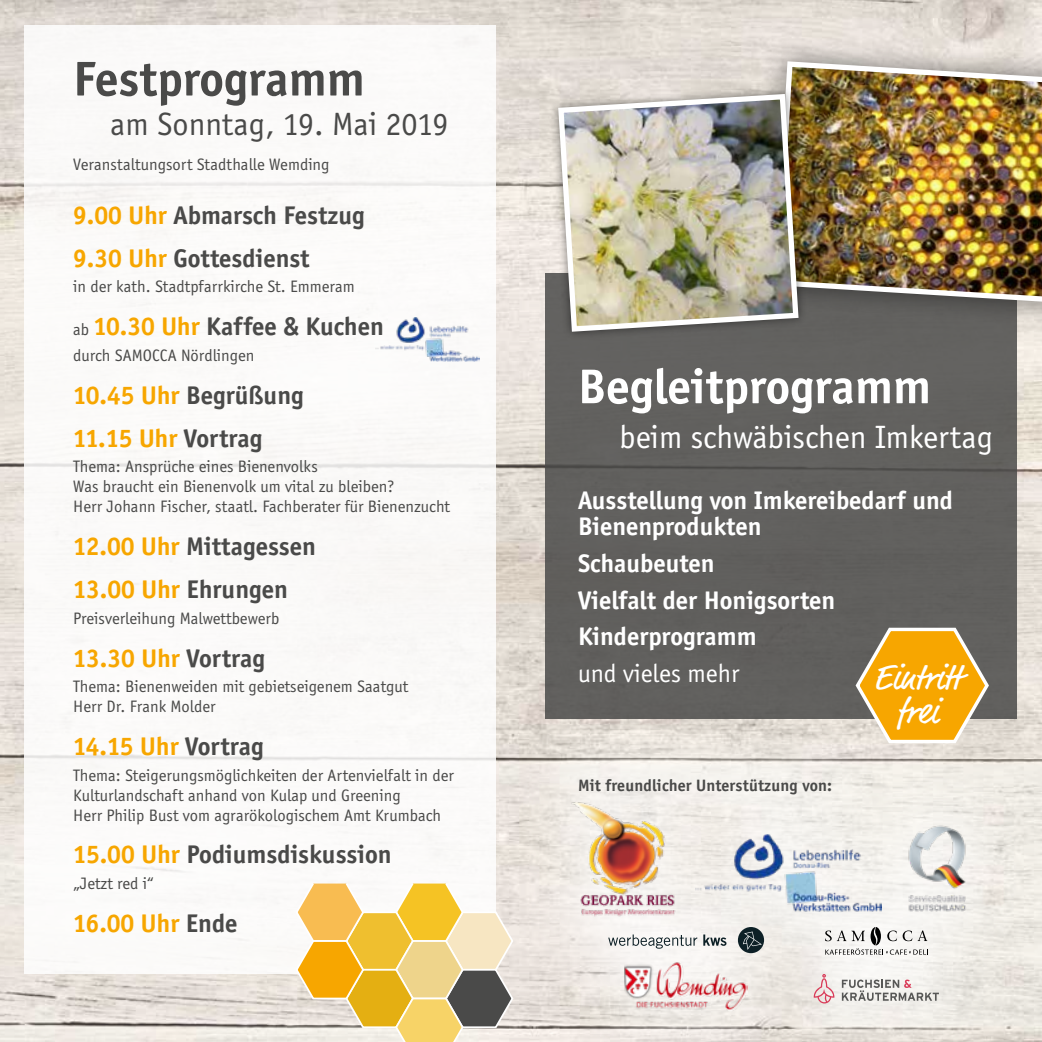
<style>
.page{position:relative;width:1042px;height:1042px;background:#fff}
.page>*{position:absolute;margin:0;border:0;box-sizing:border-box;transform-origin:0 0}
.t1{font:700 50.4px "Officina Sans EF";color:#fff}
.t2{font:700 50.4px "Officina Sans EF";color:#4a4a49}
.t3{font:36.23px/33.4px "Market";color:#fff;text-align:center}
.t4{font:33.25px "Officina Sans EF";color:#fff}
.t5{font:33.25px "Officina Sans EF";color:#4a4a49}
.t6{font:700 26.25px/42.9px "Officina Sans EF";color:#4a4a49}
.t7{font:700 26.25px/36.8px "Officina Sans EF";color:#fff}
.t8{font:700 26.25px/42.9px "Officina Sans EF";color:#f7a600}
.t9{font:26.25px "Officina Sans EF";color:#fff}
.t10{font:17.15px/19.9px "Officina Sans EF";color:#4a4a49}
.t11{font:700 16.97px "Officina Sans EF";letter-spacing:.01em;color:#4a4a49}
.s1{color:#f7a600}
.s2{font-weight:400;font-size:17.15px}
.s3{color:#4a4a49}
</style>
<div class="page">
<img style="left:0;top:0;width:1042px;height:1042px">
<div style="left:505px;top:709px;width:528px;height:333px;background:#fff;opacity:.75"></div>
<img style="left:571px;top:793px;width:115px;height:124px">
<img style="left:695px;top:834px;width:186px;height:78px">
<svg style="left:825px;top:927px;width:103px;height:28px"></svg>
<img style="left:905px;top:823px;width:63px;height:89px">
<svg style="left:814px;top:974px;width:20px;height:29px"></svg>
<svg style="left:842px;top:979px;width:97px;height:22px"></svg>
<img style="left:624px;top:961px;width:124px;height:50px">
<svg style="left:608px;top:934px;width:118px;height:14px"></svg>
<div style="left:738px;top:927px;width:26px;height:26px;background:#0d2026;border-radius:50%"></div>
<svg style="left:743px;top:931px;width:19px;height:19px"></svg>
<div style="left:25px;top:25px;width:471px;height:948px;background:#fff"></div>
<div style="left:546px;top:273px;width:471px;height:446px;background:#61605e"></div>
<div style="left:749px;top:37px;width:293px;height:290px;background:#000;opacity:.5"></div>
<img style="left:771px;top:59px;width:271px;height:246px">
<div style="left:549px;top:85px;width:258px;height:256px;background:#000;opacity:.5"></div>
<img style="left:555px;top:91px;width:246px;height:243px">
<svg style="left:295px;top:881px;width:219px;height:161px;background:#e5c880"></svg>
<svg style="left:853px;top:627px;width:138px;height:118px"></svg>
<img style="left:375px;top:317px;width:104px;height:44px">
<h1 class="t2" style="left:73px;top:48px;width:293px">Festprogramm</h1>
<h3 class="t5" style="left:110px;top:106px;width:340px">am Sonntag, 19. Mai 2019</h3>
<p class="t10" style="left:73px;top:155px;width:258px">Veranstaltungsort Stadthalle Wemding</p>
<h3 class="t6" style="left:73px;top:193px;width:293px"><span class="s1">9.00 Uhr</span> Abmarsch Festzug</h3>
<h3 class="t6" style="left:73px;top:236px;width:238px"><span class="s1">9.30 Uhr</span> Gottesdienst</h3>
<p class="t10" style="left:73px;top:277px;width:283px">in der kath. Stadtpfarrkirche St. Emmeram</p>
<h3 class="t6" style="left:73px;top:305px;width:312px"><span class="s2">ab</span> <span class="s1">10.30 Uhr</span> Kaffee &amp; Kuchen</h3>
<p class="t10" style="left:73px;top:345px;width:183px">durch SAMOCCA Nördlingen</p>
<h3 class="t8" style="left:73px;top:373px;width:232px">10.45 Uhr <span class="s3">Begrüßung<br></span>11.15 Uhr <span class="s3">Vortrag</span></h3>
<p class="t10" style="left:73px;top:457px;width:378px">Thema: Ansprüche eines Bienenvolks<br>Was braucht ein Bienenvolk um vital zu bleiben?<br>Herr Johann Fischer, staatl. Fachberater für Bienenzucht</p>
<h3 class="t6" style="left:73px;top:525px;width:244px"><span class="s1">12.00 Uhr</span> Mittagessen<br><span class="s1">13.00 Uhr</span> Ehrungen</h3>
<p class="t10" style="left:73px;top:608px;width:208px">Preisverleihung Malwettbewerb</p>
<h3 class="t8" style="left:73px;top:636px;width:193px">13.30 Uhr <span class="s3">Vortrag</span></h3>
<p class="t10" style="left:73px;top:677px;width:337px">Thema: Bienenweiden mit gebietseigenem Saatgut<br>Herr Dr. Frank Molder</p>
<h3 class="t8" style="left:73px;top:724px;width:192px">14.15 Uhr <span class="s3">Vortrag</span></h3>
<p class="t10" style="left:73px;top:765px;width:382px">Thema: Steigerungsmöglichkeiten der Artenvielfalt in der<br>Kulturlandschaft anhand von Kulap und Greening<br>Herr Philip Bust vom agrarökologischem Amt Krumbach</p>
<h3 class="t6" style="left:73px;top:833px;width:320px"><span class="s1">15.00 Uhr</span> Podiumsdiskussion</h3>
<p class="t10" style="left:73px;top:873px;width:82px">„Jetzt red i“</p>
<h3 class="t8" style="left:73px;top:901px;width:166px">16.00 Uhr <span class="s3">Ende</span></h3>
<h1 class="t1" style="left:578px;top:356px;width:354px">Begleitprogramm</h1>
<h3 class="t4" style="left:619px;top:419px;width:375px">beim schwäbischen Imkertag</h3>
<h3 class="t7" style="left:578px;top:487px;width:376px;line-height:26.2px">Ausstellung von Imkereibedarf und<br>Bienenprodukten</h3>
<h3 class="t7" style="left:578px;top:544px;width:259px">Schaubeuten<br>Vielfalt der Honigsorten<br>Kinderprogramm</h3>
<h3 class="t9" style="left:578px;top:659px;width:163px">und vieles mehr</h3>
<h2 class="t3" style="left:873px;top:664px;width:89px">Eintritt frei</h2>
<p class="t11" style="left:578px;top:775px;width:256px">Mit freundlicher Unterstützung von:</p>
</div>
